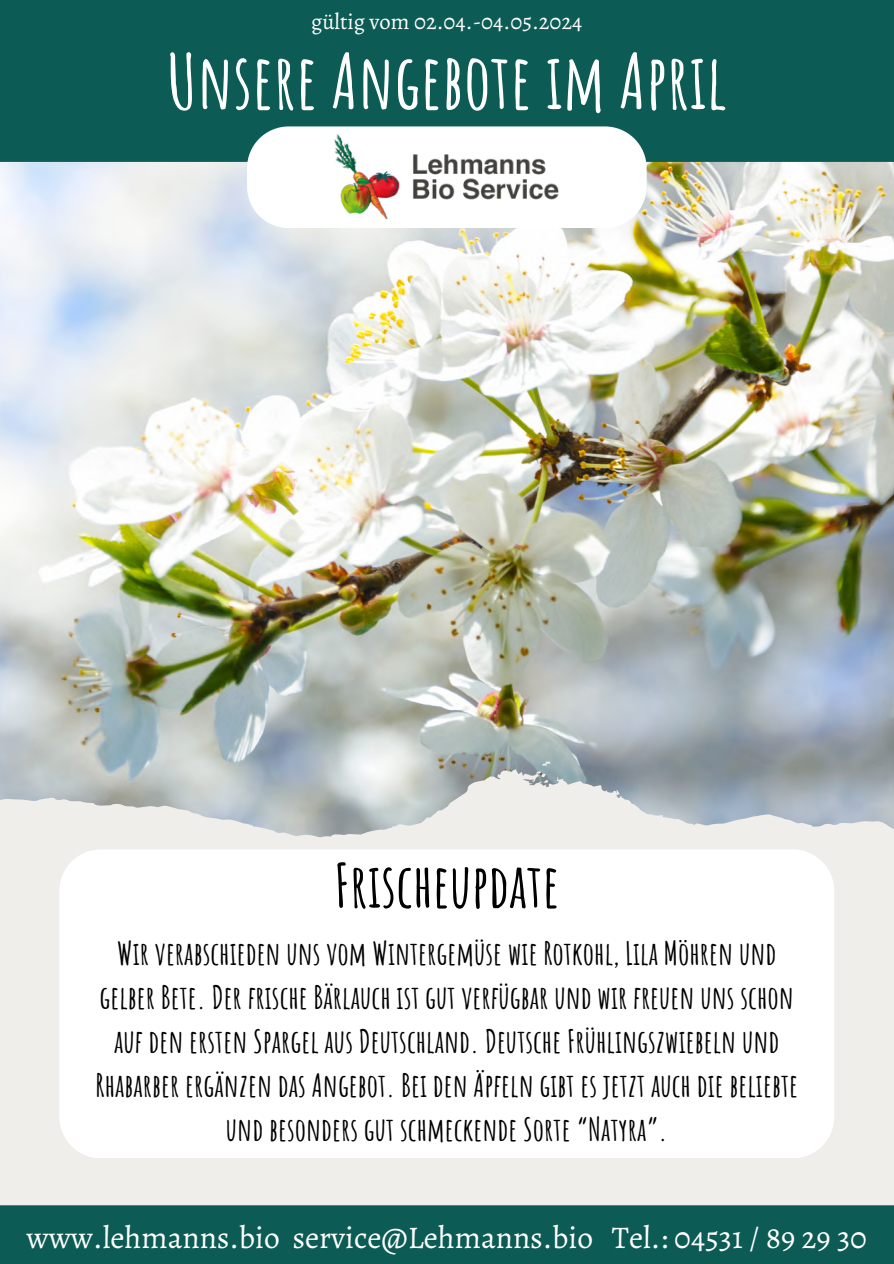
<style>
.page{position:relative;width:894px;height:1264px;background:#fff}
.page>*{position:absolute;margin:0;border:0;box-sizing:border-box;transform-origin:0 0}
.t1{font:700 75.75px "Amatic SC";color:#fff}
.t2{font:700 60px "Amatic SC";color:#000}
.t3{font:700 31.5px/43.8px "Amatic SC";color:#000;text-align:center}
.t4{font:31.5px "Alegreya";color:#fff}
.t5{font:22.5px "Alegreya";color:#fff}
</style>
<div class="page">
<img style="left:0;top:162px;width:893px;height:1043px">
<div style="left:0;top:0;width:893px;height:162px;background:#0c5b54"></div>
<svg style="left:247px;top:126px;width:399px;height:102px"></svg>
<svg style="left:59px;top:849px;width:775px;height:309px"></svg>
<div style="left:0;top:1205px;width:893px;height:58px;background:#0c5b54"></div>
<img style="left:334px;top:134px;width:225px;height:87px">
<h4 class="t5" style="left:311px;top:6px;width:273px">gültig vom 02.04.-04.05.2024</h4>
<h1 class="t1" style="left:167px;top:32px;width:561px">Unsere Angebote im April</h1>
<h3 class="t2" style="left:334px;top:846px;width:227px">Frischeupdate</h3>
<p class="t3" style="left:95px;top:931px;width:703px">Wir verabschieden uns vom Wintergemüse wie Rotkohl, Lila Möhren und gelber Bete. Der frische Bärlauch ist gut verfügbar und wir freuen uns schon auf den ersten Spargel aus Deutschland. Deutsche Frühlingszwiebeln und Rhabarber ergänzen das Angebot. Bei den Äpfeln gibt es jetzt auch die beliebte und besonders gut schmeckende Sorte “Natyra”.</p>
<h2 class="t4" style="left:27px;top:1215px;width:841px">www.lehmanns.bio service@Lehmanns.bio Tel.: 04531 / 89 29 30</h2>
</div>
